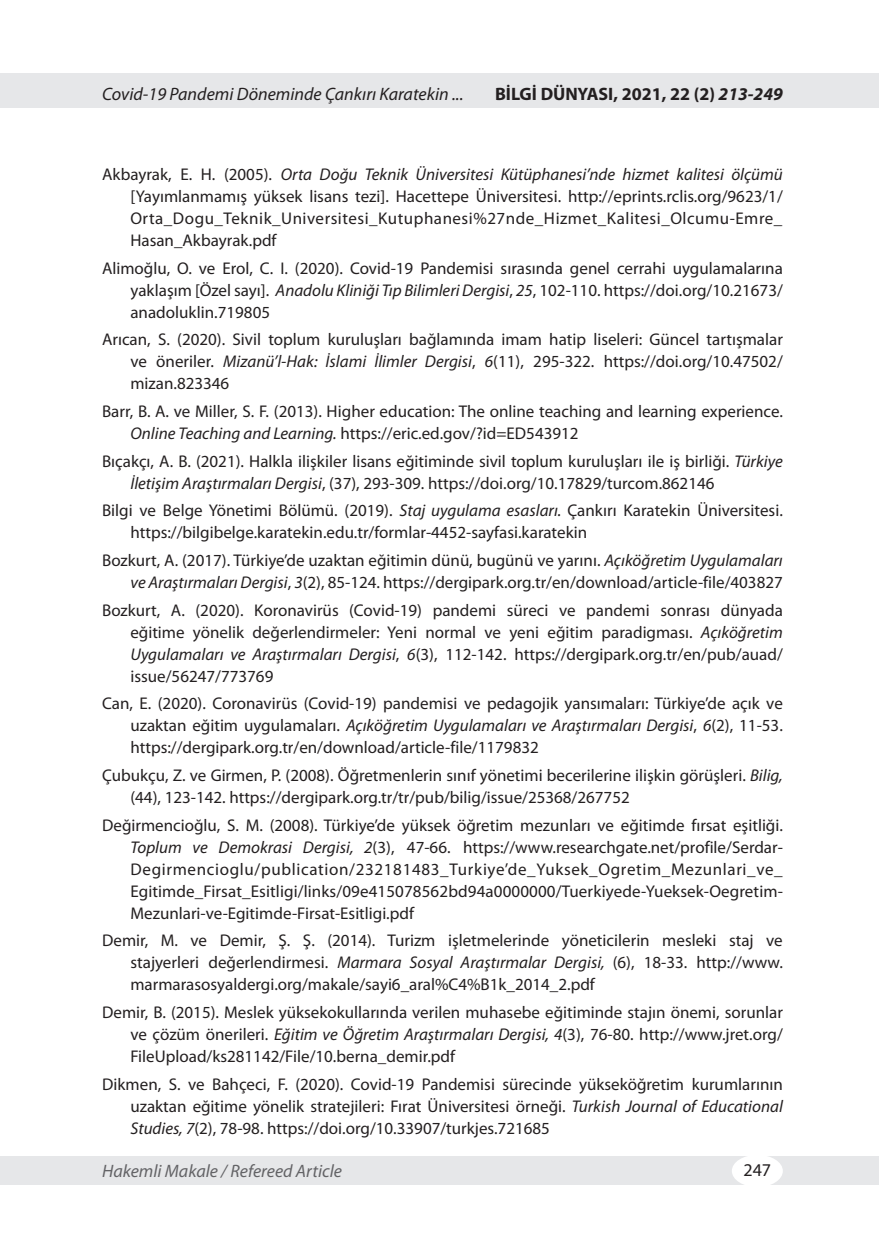
<style>
.page{position:relative;width:879px;height:1253px;background:#fff}
.page>*{position:absolute;margin:0;border:0;box-sizing:border-box;transform-origin:0 0}
.t1{font:italic 18px "Myriad Pro";color:#231f20}
.t2{font:700 18px "Myriad Pro";color:#231f20}
.t3{font:italic 18px "Myriad Pro";color:#636366}
.t4{font:18px "Myriad Pro";color:#231f20}
.t5{font:17px/22px "Myriad Pro";color:#231f20;text-align:justify}
.s1{font-style:italic}
</style>
<div class="page">
<div style="left:0;top:74px;width:879px;height:34px;background:#e6e7e9"></div>
<div style="left:0;top:1156px;width:879px;height:28px;background:#e6e7e9"></div>
<div style="left:732px;top:1155px;width:51px;height:32px;background:#fff;border-radius:50%"></div>
<p class="t1" style="left:102px;top:83px;width:363px">Covid-19 Pandemi Döneminde Çankırı Karatekin ...</p>
<p class="t2" style="left:495px;top:82px;width:289px">BİLGİ DÜNYASI, 2021, 22 (2) <span class="s1">213-249</span></p>
<p class="t5" style="left:130px;top:163px;width:654px;text-indent:-28px">Akbayrak, E. H. (2005). <span class="s1">Orta Doğu Teknik Üniversitesi Kütüphanesi’nde hizmet kalitesi ölçümü </span>[Yayımlanmamış yüksek lisans tezi]. Hacettepe Üniversitesi. http://eprints.rclis.org/9623/1/ Orta_Dogu_Teknik_Universitesi_Kutuphanesi%27nde_Hizmet_Kalitesi_Olcumu-Emre_ Hasan_Akbayrak.pdf</p>
<p class="t5" style="left:130px;top:257px;width:654px;text-indent:-28px">Alimoğlu, O. ve Erol, C. I. (2020). Covid-19 Pandemisi sırasında genel cerrahi uygulamalarına yaklaşım [Özel sayı]. <span class="s1">Anadolu Kliniği Tıp Bilimleri Dergisi</span>, <span class="s1">25</span>, 102-110. https://doi.org/10.21673/ anadoluklin.719805</p>
<p class="t5" style="left:130px;top:328px;width:654px;text-indent:-28px">Arıcan, S. (2020). Sivil toplum kuruluşları bağlamında imam hatip liseleri: Güncel tartışmalar ve öneriler. <span class="s1">Mizanü’l-Hak: İslami İlimler Dergisi</span>, <span class="s1">6</span>(11), 295-322. https://doi.org/10.47502/ mizan.823346</p>
<p class="t5" style="left:130px;top:400px;width:654px;text-indent:-28px">Barr, B. A. ve Miller, S. F. (2013). Higher education: The online teaching and learning experience.<br><span class="s1">Online Teaching and Learning.</span> https://eric.ed.gov/?id=ED543912</p>
<p class="t5" style="left:130px;top:450px;width:654px;text-indent:-28px">Bıçakçı, A. B. (2021). Halkla ilişkiler lisans eğitiminde sivil toplum kuruluşları ile iş birliği. <span class="s1">Türkiye<br>İletişim Araştırmaları Dergisi</span>, (37), 293-309. https://doi.org/10.17829/turcom.862146</p>
<p class="t5" style="left:130px;top:499px;width:654px;text-indent:-28px">Bilgi ve Belge Yönetimi Bölümü. (2019). <span class="s1">Staj uygulama esasları.</span> Çankırı Karatekin Üniversitesi. https://bilgibelge.karatekin.edu.tr/formlar-4452-sayfasi.karatekin</p>
<p class="t5" style="left:102px;top:549px;width:682px;text-align:right">Bozkurt, A. (2017). Türkiye’de uzaktan eğitimin dünü, bugünü ve yarını. <span class="s1">Açıköğretim Uygulamaları ve Araştırmaları Dergisi</span>, <span class="s1">3</span>(2), 85-124. https://dergipark.org.tr/en/download/article-file/403827</p>
<p class="t5" style="left:130px;top:599px;width:654px;text-indent:-28px">Bozkurt, A. (2020). Koronavirüs (Covid-19) pandemi süreci ve pandemi sonrası dünyada eğitime yönelik değerlendirmeler: Yeni normal ve yeni eğitim paradigması. <span class="s1">Açıköğretim Uygulamaları ve Araştırmaları Dergisi</span>, <span class="s1">6</span>(3), 112-142. https://dergipark.org.tr/en/pub/auad/ issue/56247/773769</p>
<p class="t5" style="left:130px;top:692px;width:654px;text-indent:-28px">Can, E. (2020). Coronavirüs (Covid-19) pandemisi ve pedagojik yansımaları: Türkiye’de açık ve uzaktan eğitim uygulamaları. <span class="s1">Açıköğretim Uygulamaları ve Araştırmaları Dergisi</span>, <span class="s1">6</span>(2), 11-53. https://dergipark.org.tr/en/download/article-file/1179832</p>
<p class="t5" style="left:130px;top:764px;width:654px;text-indent:-28px">Çubukçu, Z. ve Girmen, P. (2008). Öğretmenlerin sınıf yönetimi becerilerine ilişkin görüşleri. <span class="s1">Bilig, </span>(44), 123-142. https://dergipark.org.tr/tr/pub/bilig/issue/25368/267752</p>
<p class="t5" style="left:130px;top:814px;width:654px;text-indent:-28px">Değirmencioğlu, S. M. (2008). Türkiye’de yüksek öğretim mezunları ve eğitimde fırsat eşitliği.<br><span class="s1">Toplum ve Demokrasi Dergisi, 2</span>(3), 47-66. https://www.researchgate.net/profile/Serdar-Degirmencioglu/publication/232181483_Turkiye’de_Yuksek_Ogretim_Mezunlari_ve_ Egitimde_Firsat_Esitligi/links/09e415078562bd94a0000000/Tuerkiyede-Yueksek-Oegretim-Mezunlari-ve-Egitimde-Firsat-Esitligi.pdf</p>
<p class="t5" style="left:130px;top:929px;width:654px;text-indent:-28px">Demir, M. ve Demir, Ş. Ş. (2014). Turizm işletmelerinde yöneticilerin mesleki staj ve stajyerleri değerlendirmesi. <span class="s1">Marmara Sosyal Araştırmalar Dergisi,</span> (6), 18-33. http://www. marmarasosyaldergi.org/makale/sayi6_aral%C4%B1k_2014_2.pdf</p>
<p class="t5" style="left:130px;top:1001px;width:654px;text-indent:-28px">Demir, B. (2015). Meslek yüksekokullarında verilen muhasebe eğitiminde stajın önemi, sorunlar ve çözüm önerileri. <span class="s1">Eğitim ve Öğretim Araştırmaları Dergisi, 4</span>(3), 76-80. http://www.jret.org/ FileUpload/ks281142/File/10.berna_demir.pdf</p>
<p class="t5" style="left:130px;top:1073px;width:654px;text-indent:-28px">Dikmen, S. ve Bahçeci, F. (2020). Covid-19 Pandemisi sürecinde yükseköğretim kurumlarının uzaktan eğitime yönelik stratejileri: Fırat Üniversitesi örneği. <span class="s1">Turkish Journal of Educational Studies, 7</span>(2), 78-98. https://doi.org/10.33907/turkjes.721685</p>
<p class="t3" style="left:102px;top:1160px;width:241px">Hakemli Makale / Refereed Article</p>
<p class="t4" style="left:743px;top:1159px;width:29px">247</p>
</div>
